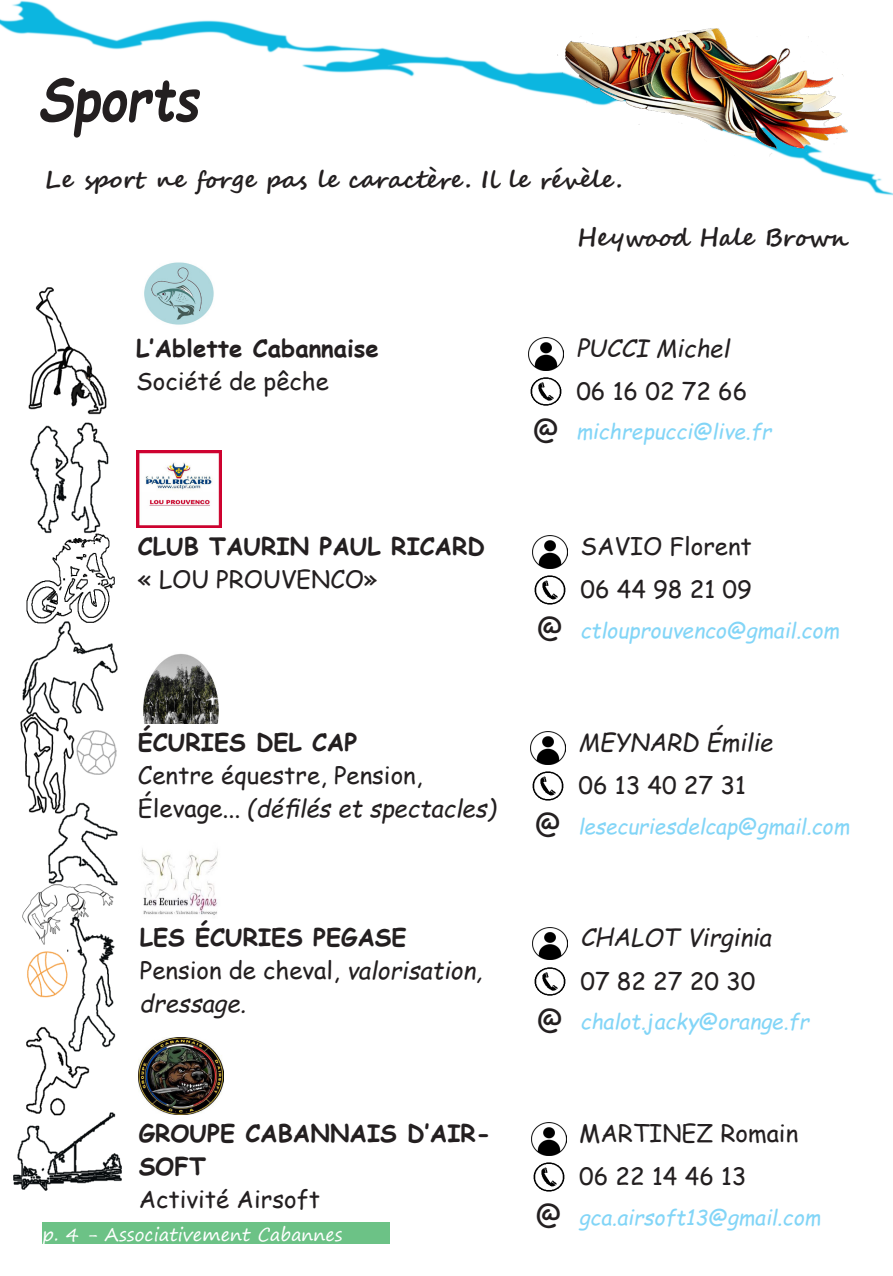
<style>
.page{position:relative;width:893px;height:1276px;background:#fff}
.page>*{position:absolute;margin:0;border:0;box-sizing:border-box;transform-origin:0 0}
.t1{font:italic 700 59.85px "Comic Sans MS";color:#231f20;scale:.84 1}
.t2{font:28.5px "Comic Sans MS";color:#231f20}
.t3{font:24px/33px "Comic Sans MS";color:#231f20}
.t4{font:700 24px/33px "Comic Sans MS";color:#231f20}
.t5{font:italic 24px/33px "Comic Sans MS";color:#231f20}
.t6{font:700 24px "Segoe Script";color:#231f20}
.t7{font:italic 21px "Comic Sans MS";color:#82d5f7}
.t8{font:18px "Segoe Print";color:#fff}
.s1{font-style:italic}
.s2{font-style:normal}
</style>
<div class="page">
<img style="left:0;top:0;width:893px;height:196px">
<img style="left:558px;top:14px;width:290px;height:153px">
<img style="left:144px;top:262px;width:70px;height:63px">
<div style="left:43px;top:1222px;width:347px;height:21px;background:#6cc286"></div>
<img style="left:530px;top:377px;width:32px;height:29px">
<img style="left:528px;top:337px;width:36px;height:33px">
<img style="left:534px;top:575px;width:32px;height:30px">
<img style="left:532px;top:536px;width:36px;height:32px">
<img style="left:143px;top:654px;width:76px;height:69px">
<img style="left:142px;top:849px;width:76px;height:66px">
<img style="left:532px;top:771px;width:32px;height:30px">
<img style="left:530px;top:731px;width:36px;height:33px">
<img style="left:534px;top:967px;width:32px;height:29px">
<img style="left:532px;top:927px;width:36px;height:33px">
<img style="left:136px;top:451px;width:85px;height:76px">
<img style="left:139px;top:1037px;width:85px;height:77px">
<img style="left:533px;top:1162px;width:32px;height:30px">
<img style="left:531px;top:1123px;width:35px;height:32px">
<img style="left:14px;top:287px;width:107px;height:903px">
<p class="t1" style="left:38px;top:55px;width:193px">Sports</p>
<p class="t6" style="left:45px;top:160px;width:579px">Le sport ne forge pas le caractère. Il le révèle.</p>
<p class="t6" style="left:577px;top:218px;width:273px">Heywood Hale Brown</p>
<p class="t4" style="left:136px;top:330px;width:244px">L’Ablette Cabannaise</p>
<p class="t3" style="left:136px;top:364px;width:194px">Société de pêche</p>
<p class="t4" style="left:138px;top:529px;width:348px">CLUB TAURIN PAUL RICARD</p>
<p class="t3" style="left:138px;top:562px;width:241px">« LOU PROUVENCO»</p>
<p class="t4" style="left:138px;top:724px;width:221px">ÉCURIES DEL CAP</p>
<p class="t3" style="left:138px;top:758px;width:359px">Centre équestre, Pension,<br>Élevage... <span class="s1">(défilés et spectacles)</span></p>
<p class="t4" style="left:140px;top:920px;width:268px">LES ÉCURIES PEGASE</p>
<p class="t5" style="left:140px;top:953px;width:344px"><span class="s2">Pension de cheval,</span> valorisation, dressage.</p>
<p class="t4" style="left:139px;top:1116px;width:353px">GROUPE CABANNAIS D’AIR-<br>SOFT</p>
<p class="t3" style="left:139px;top:1182px;width:183px">Activité Airsoft</p>
<p class="t8" style="left:43px;top:1218px;width:301px">p. 4 - Associativement Cabannes</p>
<p class="t2" style="left:533px;top:409px;width:28px">@</p>
<p class="t5" style="left:576px;top:330px;width:155px">PUCCI Michel</p>
<p class="t3" style="left:576px;top:374px;width:173px">06 16 02 72 66</p>
<p class="t7" style="left:576px;top:416px;width:197px">michrepucci@live.fr</p>
<p class="t2" style="left:537px;top:608px;width:28px">@</p>
<p class="t3" style="left:580px;top:529px;width:173px">SAVIO Florent</p>
<p class="t3" style="left:580px;top:572px;width:173px">06 44 98 21 09</p>
<p class="t7" style="left:580px;top:615px;width:261px">ctlouprouvenco@gmail.com</p>
<p class="t2" style="left:535px;top:803px;width:28px">@</p>
<p class="t5" style="left:578px;top:724px;width:196px">MEYNARD Émilie</p>
<p class="t3" style="left:578px;top:768px;width:169px">06 13 40 27 31</p>
<p class="t7" style="left:578px;top:810px;width:273px">lesecuriesdelcap@gmail.com</p>
<p class="t2" style="left:537px;top:999px;width:28px">@</p>
<p class="t5" style="left:580px;top:920px;width:193px">CHALOT Virginia</p>
<p class="t3" style="left:580px;top:963px;width:177px">07 82 27 20 30</p>
<p class="t7" style="left:580px;top:1006px;width:230px">chalot.jacky@orange.fr</p>
<p class="t3" style="left:579px;top:1116px;width:221px">MARTINEZ Romain</p>
<p class="t3" style="left:579px;top:1159px;width:169px">06 22 14 46 13</p>
<p class="t2" style="left:536px;top:1195px;width:28px">@</p>
<p class="t7" style="left:579px;top:1201px;width:243px">gca.airsoft13@gmail.com</p>
</div>
